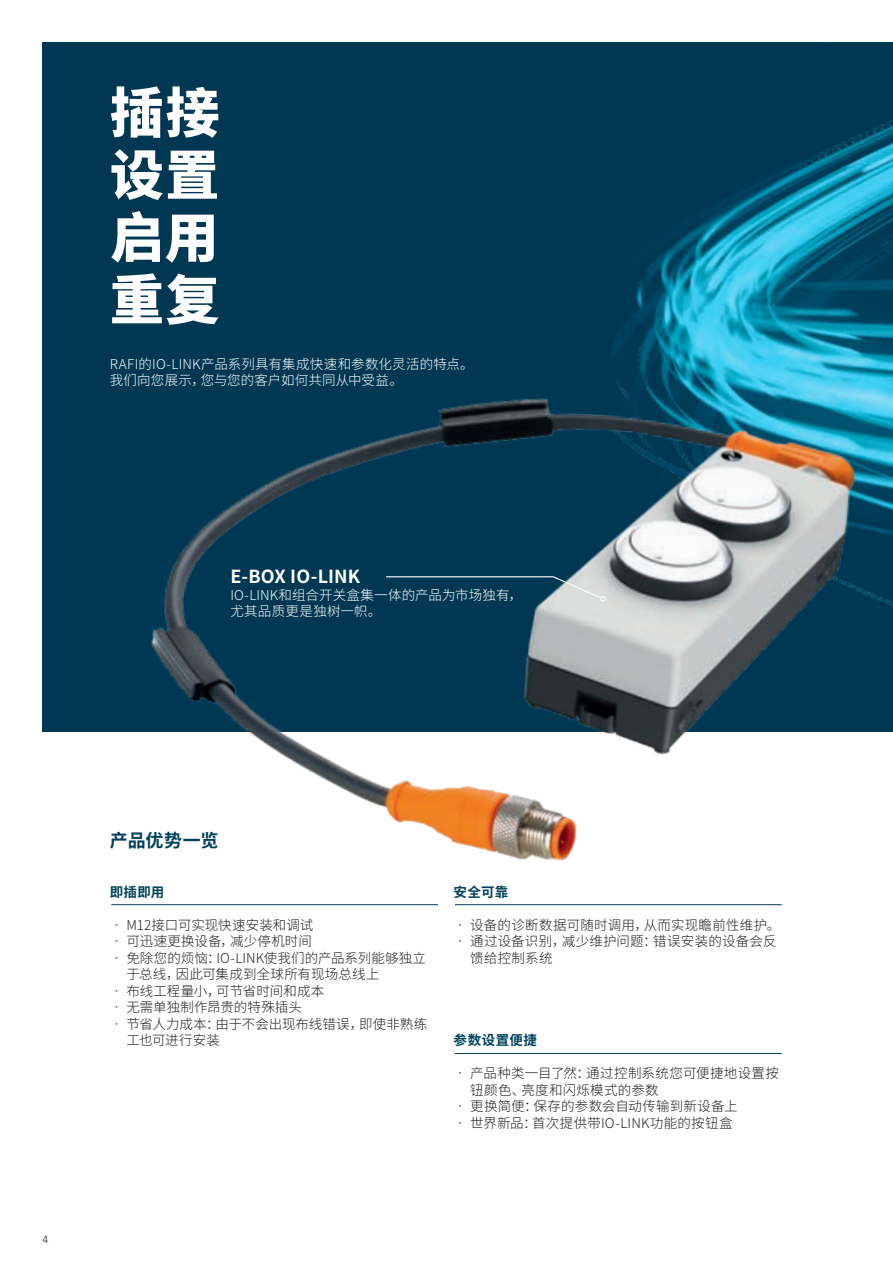
<style>
.page{position:relative;width:893px;height:1263px;background:#fff}
.page>*{position:absolute;margin:0;border:0;box-sizing:border-box;transform-origin:0 0}
.Headline_größe_varia{font:900 54px "Noto Sans CJ Ksc";letter-spacing:.03em;color:#fff}
.Fließtext{font:700 18px "Noto Sans CJ Ksc";letter-spacing:.005em;color:#fff}
.Fließtext-2{font:700 18px "Noto Sans CJ Ksc";letter-spacing:-.005em;color:#00425b}
.Fließtext-3{font:300 13.5px/16.5px "Noto Sans CJ Ksc";letter-spacing:.01em;color:#231f20}
.Fließtext-4{font:300 13.5px/16.5px "Noto Sans CJ Ksc";letter-spacing:.015em;color:#fff}
.Fließtext-5{font:700 13.5px "Noto Sans CJ Ksc";letter-spacing:.025em;color:#00425b}
.t1{font:300 10.5px "Univers LT Std";color:#231f20}
.s1{color:#00425b}
.s2{color:#003853}
</style>
<div class="page">
<div style="left:43px;top:43px;width:850px;height:689px;background:#003853"></div>
<img style="left:111px;top:184px;width:782px;height:722px">
<svg style="left:385px;top:576px;width:221px;height:26px"></svg>
<img style="left:757px;top:42px;width:136px;height:543px">
<hr style="left:111px;top:904px;width:327px;height:1px;background:#003853">
<hr style="left:455px;top:904px;width:327px;height:1px;background:#003853">
<hr style="left:455px;top:1053px;width:327px;height:1px;background:#003853">
<p class="Headline_größe_varia" style="left:110px;top:82px;width:111px">插接</p>
<p class="Headline_größe_varia" style="left:110px;top:145px;width:111px">设置</p>
<p class="Headline_größe_varia" style="left:110px;top:207px;width:110px">启用</p>
<p class="Headline_größe_varia" style="left:110px;top:269px;width:111px">重复</p>
<p class="Fließtext-4" style="left:110px;top:356px;width:365px">RAFI的IO-LINK产品系列具有集成快速和参数化灵活的特点。我们向您展示，您与您的客户如何共同从中受益。</p>
<p class="Fließtext" style="left:230px;top:567px;width:131px">E-BOX IO-LINK</p>
<p class="Fließtext-4" style="left:230px;top:587px;width:293px">IO-LINK和组合开关盒集一体的产品为市场独有，尤其品质更是独树一帜。</p>
<p class="t1" style="left:43px;top:1233px;width:7px">4</p>
<p class="Fließtext-2" style="left:110px;top:831px;width:110px">产品优势一览</p>
<p class="Fließtext-5" style="left:110px;top:884px;width:56px">即插即用</p>
<p class="Fließtext-3" style="left:110px;top:917px;width:205px"><span class="s1">•</span> M12接口可实现快速安装和调试</p>
<p class="Fließtext-3" style="left:110px;top:933px;width:204px"><span class="s1">•</span> 可迅速更换设备，减少停机时间</p>
<p class="Fließtext-3" style="left:126px;top:950px;width:301px;text-indent:-16px"><span class="s1">•</span> 免除您的烦恼：IO-LINK使我们的产品系列能够独立于总线，因此可集成到全球所有现场总线上</p>
<p class="Fließtext-3" style="left:110px;top:983px;width:216px"><span class="s1">•</span> 布线工程量小，可节省时间和成本</p>
<p class="Fließtext-3" style="left:110px;top:999px;width:194px"><span class="s1">•</span> 无需单独制作昂贵的特殊插头</p>
<p class="Fließtext-3" style="left:126px;top:1016px;width:302px;text-indent:-16px"><span class="s1">•</span> 节省人力成本：由于不会出现布线错误，即使非熟练工也可进行安装</p>
<p class="Fließtext-5" style="left:454px;top:884px;width:56px">安全可靠</p>
<p class="Fließtext-3" style="left:454px;top:917px;width:328px"><span class="s2">•</span> 设备的诊断数据可随时调用，从而实现瞻前性维护。</p>
<p class="Fließtext-3" style="left:470px;top:933px;width:308px;text-indent:-17px"><span class="s2">•</span> 通过设备识别，减少维护问题：错误安装的设备会反馈给控制系统</p>
<p class="Fließtext-5" style="left:454px;top:1033px;width:85px">参数设置便捷</p>
<p class="Fließtext-3" style="left:470px;top:1065px;width:310px;text-indent:-17px"><span class="s2">•</span> 产品种类一目了然：通过控制系统您可便捷地设置按钮颜色、亮度和闪烁模式的参数</p>
<p class="Fließtext-3" style="left:454px;top:1098px;width:286px"><span class="s2">•</span> 更换简便：保存的参数会自动传输到新设备上</p>
<p class="Fließtext-3" style="left:454px;top:1115px;width:280px"><span class="s2">•</span> 世界新品：首次提供带IO-LINK功能的按钮盒</p>
</div>
